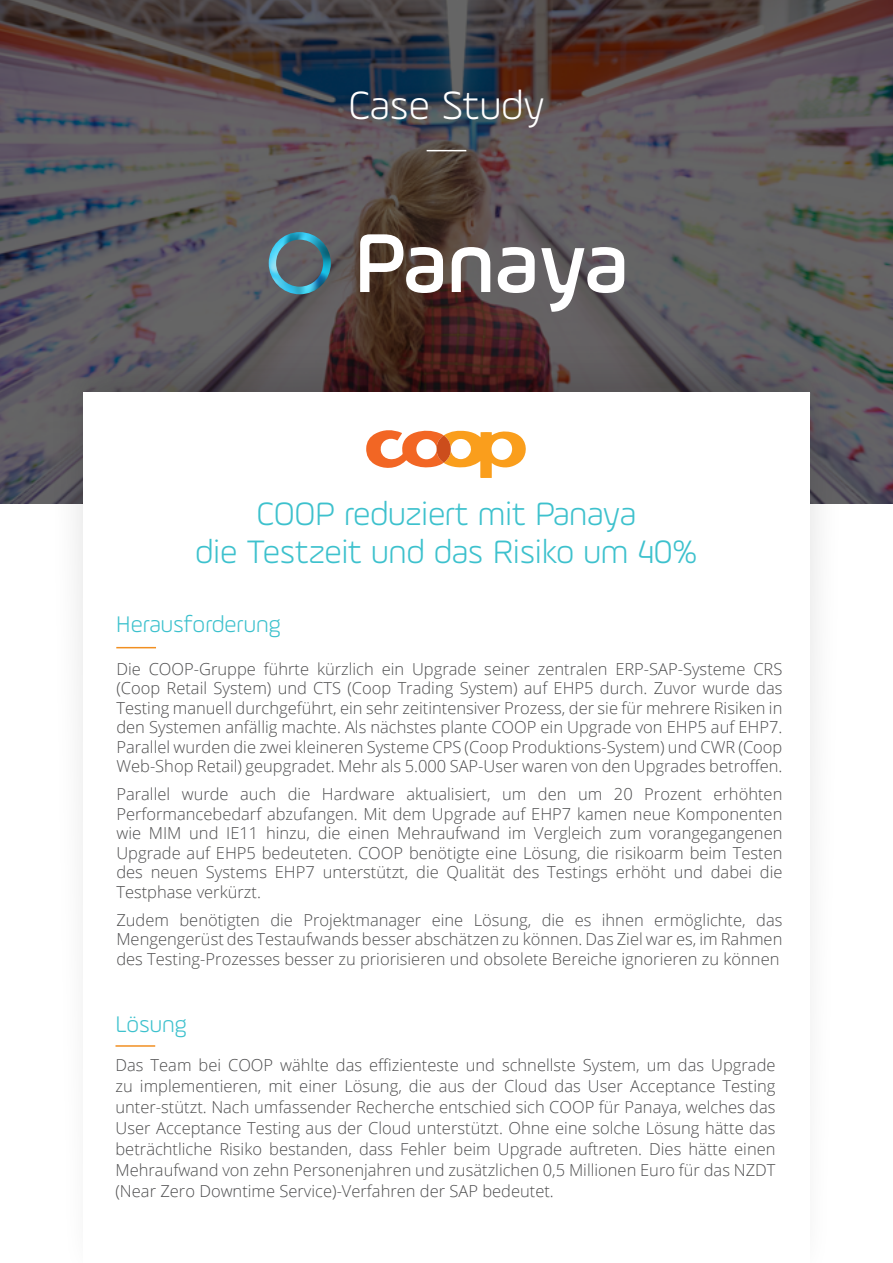
<style>
.page{position:relative;width:893px;height:1263px;background:#fff}
.page>*{position:absolute;margin:0;border:0;box-sizing:border-box;transform-origin:0 0}
.t1{font:300 42px "Ample";color:#fff}
.t2{font:300 34.5px/37.5px "Ample";letter-spacing:-.01em;color:#3dc1cd;text-align:center}
.t3{font:300 24px "Ample";color:#3dc1cd}
.t4{font:300 16.5px/19.5px "Open Sans";color:#4d4d4e;text-align:justify}
</style>
<div class="page">
<svg style="left:0;top:0;width:893px;height:504px;background:#565053"></svg>
<hr style="left:427px;top:150px;width:39px;height:1px;background:#fff">
<img style="left:269px;top:232px;width:62px;height:62px">
<svg style="left:360px;top:234px;width:83px;height:59px"></svg>
<svg style="left:452px;top:247px;width:38px;height:45px"></svg>
<svg style="left:498px;top:247px;width:37px;height:46px"></svg>
<svg style="left:541px;top:247px;width:83px;height:65px"></svg>
<div style="left:46px;top:339px;width:802px;height:924px;background:#000;opacity:.15"></div>
<div style="left:84px;top:393px;width:726px;height:870px;background:#fff"></div>
<hr style="left:116px;top:647px;width:40px;height:1px;background:#f18f21">
<hr style="left:116px;top:1045px;width:39px;height:2px;background:#f18f21">
<svg style="left:366px;top:430px;width:160px;height:48px"></svg>
<h1 class="t1" style="left:348px;top:81px;width:198px">Case Study</h1>
<h2 class="t2" style="left:195px;top:495px;width:504px">COOP reduziert mit Panaya<br>die Testzeit und das Risiko um 40%</h2>
<h3 class="t3" style="left:116px;top:610px;width:166px">Herausforderung</h3>
<p class="t4" style="left:116px;top:659px;width:668px">Die COOP-Gruppe führte kürzlich ein Upgrade seiner zentralen ERP-SAP-Systeme CRS (Coop Retail System) und CTS (Coop Trading System) auf EHP5 durch. Zuvor wurde das Testing manuell durchgeführt, ein sehr zeitintensiver Prozess, der sie für mehrere Risiken in den Systemen anfällig machte. Als nächstes plante COOP ein Upgrade von EHP5 auf EHP7.<br>Parallel wurden die zwei kleineren Systeme CPS (Coop Produktions-System) und CWR (Coop Web-Shop Retail) geupgradet. Mehr als 5.000 SAP-User waren von den Upgrades betroffen.</p>
<p class="t4" style="left:116px;top:784px;width:668px">Parallel wurde auch die Hardware aktualisiert, um den um 20 Prozent erhöhten Performancebedarf abzufangen. Mit dem Upgrade auf EHP7 kamen neue Komponenten wie MIM und IE11 hinzu, die einen Mehraufwand im Vergleich zum vorangegangenen Upgrade auf EHP5 bedeuteten. COOP benötigte eine Lösung, die risikoarm beim Testen des neuen Systems EHP7 unterstützt, die Qualität des Testings erhöht und dabei die Testphase verkürzt.</p>
<p class="t4" style="left:116px;top:910px;width:667px">Zudem benötigten die Projektmanager eine Lösung, die es ihnen ermöglichte, das Mengengerüst des Testaufwands besser abschätzen zu können. Das Ziel war es, im Rahmen des Testing-Prozesses besser zu priorisieren und obsolete Bereiche ignorieren zu können</p>
<h3 class="t3" style="left:116px;top:1010px;width:73px">Lösung</h3>
<p class="t4" style="left:116px;top:1054px;width:662px;line-height:21px">Das Team bei COOP wählte das effizienteste und schnellste System, um das Upgrade zu implementieren, mit einer Lösung, die aus der Cloud das User Acceptance Testing unter-stützt. Nach umfassender Recherche entschied sich COOP für Panaya, welches das User Acceptance Testing aus der Cloud unterstützt. Ohne eine solche Lösung hätte das beträchtliche Risiko bestanden, dass Fehler beim Upgrade auftreten. Dies hätte einen Mehraufwand von zehn Personenjahren und zusätzlichen 0,5 Millionen Euro für das NZDT (Near Zero Downtime Service)-Verfahren der SAP bedeutet.</p>
</div>
